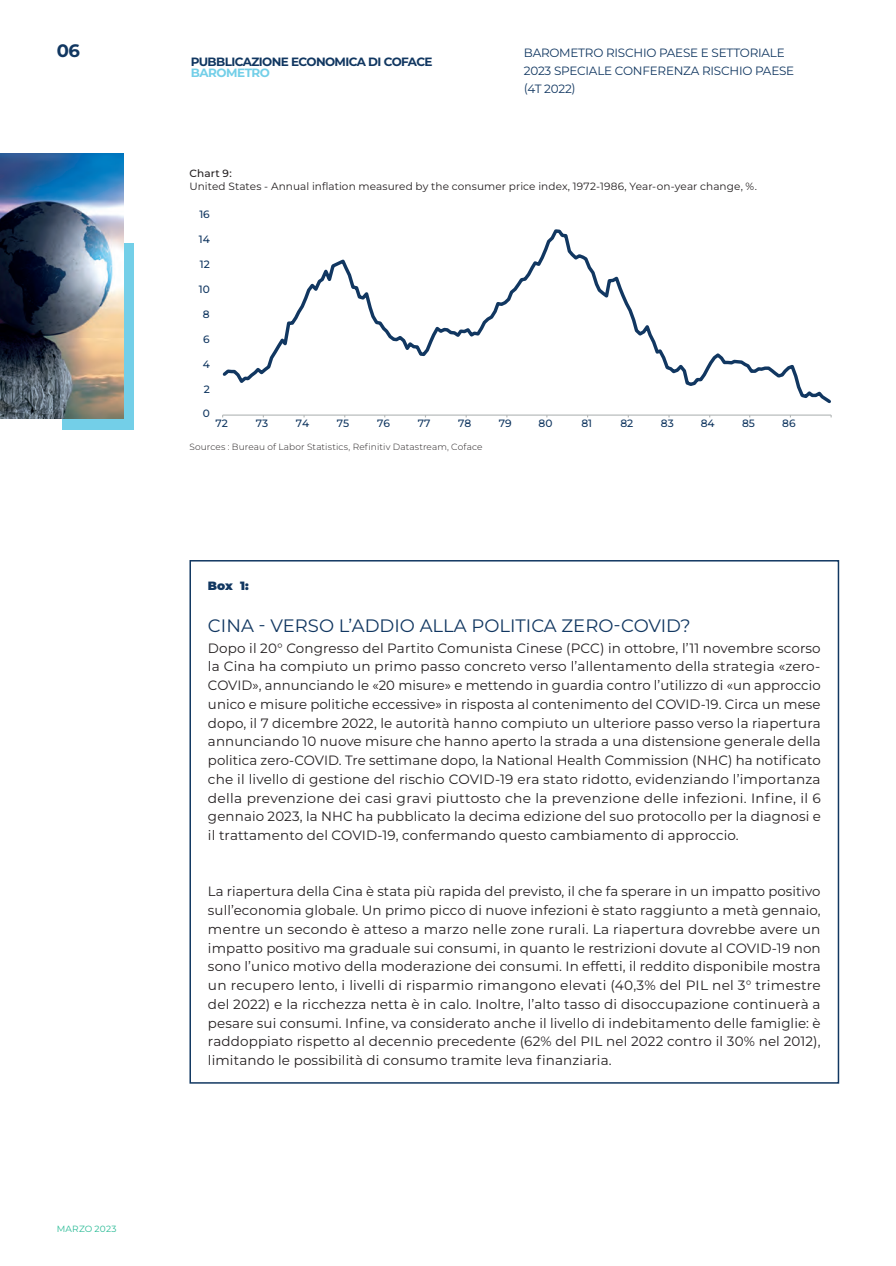
<style>
.page{position:relative;width:896px;height:1266px;background:#fff}
.page>*{position:absolute;margin:0;border:0;box-sizing:border-box;transform-origin:0 0}
.TITRE_1{font:18px "Montserrat";color:#113761}
.t1{font:700 18px "Montserrat";color:#113761}
.TEXTE_COURANT{font:13.5px/18.8px "Montserrat";letter-spacing:.01em;color:#231f20;text-align:justify}
.t2{font:12px/18px "Montserrat";letter-spacing:-.02em;color:#113761}
.t3{font:700 12px "Montserrat";letter-spacing:-.05em;color:#113761}
.t4{font:700 12px "Montserrat";letter-spacing:-.04em;color:#73cfe8}
.TITRE_1-2{font:900 12px "Montserrat";color:#113761}
.t5{font:500 10.65px "Montserrat";color:#113761}
.TEXTES_GRAPHES{font:10.5px "Montserrat";letter-spacing:.01em;color:#231f20}
.TITRE_GRAPHE{font:500 10.5px "Montserrat";letter-spacing:.005em;color:#231f20}
.SOURCE{font:300 9px "Montserrat";letter-spacing:.01em;color:#231f20}
.t6{font:9px "Montserrat";letter-spacing:.025em;color:#28ba95}
</style>
<div class="page">
<div style="left:62px;top:244px;width:71px;height:186px;background:#73cfe8"></div>
<img style="left:0;top:154px;width:123px;height:264px">
<div style="left:189px;top:560px;width:650px;height:524px;border:2px solid #113761"></div>
<hr style="left:223px;top:414px;width:608px;height:2px;background:#b2b6b6">
<svg style="left:222px;top:229px;width:609px;height:175px"></svg>
<h1 class="t1" style="left:57px;top:37px;width:25px">06</h1>
<p class="t2" style="left:524px;top:43px;width:272px">BAROMETRO RISCHIO PAESE E SETTORIALE<br>2023 SPECIALE CONFERENZA RISCHIO PAESE (4T 2022)</p>
<p class="t3" style="left:191px;top:53px;width:243px">PUBBLICAZIONE ECONOMICA DI COFACE</p>
<p class="t4" style="left:191px;top:65px;width:81px">BAROMETRO</p>
<p class="TITRE_GRAPHE" style="left:189px;top:166px;width:44px">Chart 9:</p>
<p class="TEXTES_GRAPHES" style="left:189px;top:179px;width:569px">United States - Annual inflation measured by the consumer price index, 1972-1986, Year-on-year change, %.</p>
<p class="t5" style="left:199px;top:207px;width:12px">16</p>
<p class="t5" style="left:199px;top:232px;width:13px">14</p>
<p class="t5" style="left:200px;top:257px;width:12px">12</p>
<p class="t5" style="left:199px;top:282px;width:13px">10</p>
<p class="t5" style="left:203px;top:307px;width:8px">8</p>
<p class="t5" style="left:203px;top:332px;width:8px">6</p>
<p class="t5" style="left:203px;top:357px;width:9px">4</p>
<p class="t5" style="left:204px;top:382px;width:8px">2</p>
<p class="t5" style="left:203px;top:407px;width:9px">0</p>
<p class="t5" style="left:215px;top:416px;width:14px">72</p>
<p class="t5" style="left:256px;top:416px;width:14px">73</p>
<p class="t5" style="left:296px;top:416px;width:15px">74</p>
<p class="t5" style="left:337px;top:416px;width:14px">75</p>
<p class="t5" style="left:377px;top:416px;width:14px">76</p>
<p class="t5" style="left:418px;top:416px;width:14px">77</p>
<p class="t5" style="left:458px;top:416px;width:15px">78</p>
<p class="t5" style="left:499px;top:416px;width:14px">79</p>
<p class="t5" style="left:539px;top:416px;width:15px">80</p>
<p class="t5" style="left:581px;top:416px;width:12px">81</p>
<p class="t5" style="left:620px;top:416px;width:14px">82</p>
<p class="t5" style="left:661px;top:416px;width:14px">83</p>
<p class="t5" style="left:701px;top:416px;width:15px">84</p>
<p class="t5" style="left:742px;top:416px;width:14px">85</p>
<p class="t5" style="left:782px;top:416px;width:15px">86</p>
<p class="SOURCE" style="left:189px;top:440px;width:295px">Sources : Bureau of Labor Statistics, Refinitiv Datastream, Coface</p>
<p class="TITRE_1-2" style="left:208px;top:577px;width:42px">Box 1:</p>
<p class="TITRE_1" style="left:208px;top:613px;width:484px">CINA - VERSO L’ADDIO ALLA POLITICA ZERO-COVID?</p>
<p class="TEXTE_COURANT" style="left:208px;top:638px;width:614px">Dopo il 20° Congresso del Partito Comunista Cinese (PCC) in ottobre, l’11 novembre scorso la Cina ha compiuto un primo passo concreto verso l’allentamento della strategia «zero-COVID», annunciando le «20 misure» e mettendo in guardia contro l’utilizzo di «un approccio unico e misure politiche eccessive» in risposta al contenimento del COVID-19. Circa un mese dopo, il 7 dicembre 2022, le autorità hanno compiuto un ulteriore passo verso la riapertura annunciando 10 nuove misure che hanno aperto la strada a una distensione generale della politica zero-COVID. Tre settimane dopo, la National Health Commission (NHC) ha notificato che il livello di gestione del rischio COVID-19 era stato ridotto, evidenziando l’importanza della prevenzione dei casi gravi piuttosto che la prevenzione delle infezioni. Infine, il 6 gennaio 2023, la NHC ha pubblicato la decima edizione del suo protocollo per la diagnosi e il trattamento del COVID-19, confermando questo cambiamento di approccio.</p>
<p class="t6" style="left:57px;top:1222px;width:61px">MARZO 2023</p>
<p class="TEXTE_COURANT" style="left:208px;top:882px;width:614px">La riapertura della Cina è stata più rapida del previsto, il che fa sperare in un impatto positivo sull’economia globale. Un primo picco di nuove infezioni è stato raggiunto a metà gennaio, mentre un secondo è atteso a marzo nelle zone rurali. La riapertura dovrebbe avere un impatto positivo ma graduale sui consumi, in quanto le restrizioni dovute al COVID-19 non sono l’unico motivo della moderazione dei consumi. In effetti, il reddito disponibile mostra un recupero lento, i livelli di risparmio rimangono elevati (40,3% del PIL nel 3° trimestre del 2022) e la ricchezza netta è in calo. Inoltre, l’alto tasso di disoccupazione continuerà a pesare sui consumi. Infine, va considerato anche il livello di indebitamento delle famiglie: è raddoppiato rispetto al decennio precedente (62% del PIL nel 2022 contro il 30% nel 2012), limitando le possibilità di consumo tramite leva finanziaria.</p>
</div>
